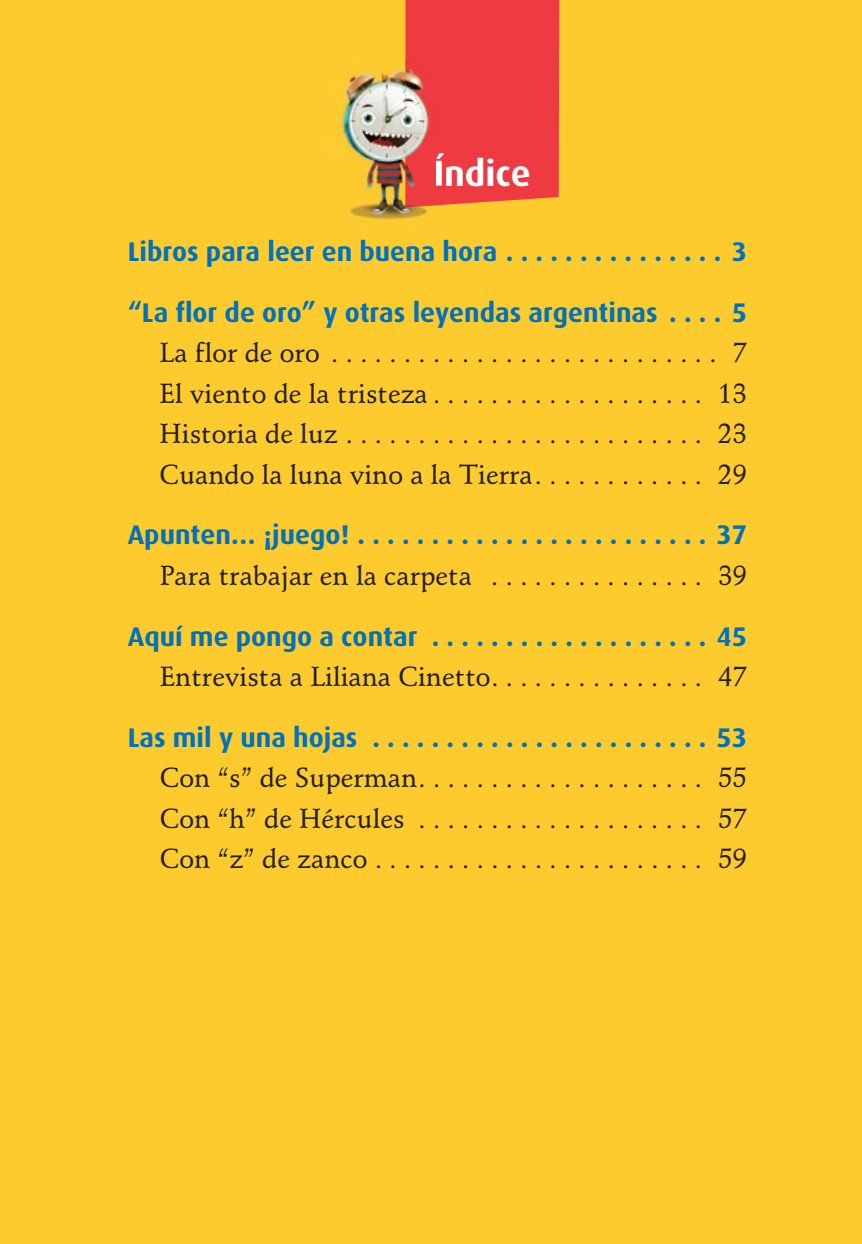
<style>
.page{position:relative;width:862px;height:1244px;background:#fff}
.page>*{position:absolute;margin:0;border:0;box-sizing:border-box;transform-origin:0 0}
.t1{font:700 36px "Dax";color:#fff}
.t2{font:500 27px/40.5px "PP Schneidler BT";color:#231f20;text-align:justify}
.t3{font:700 27px "Dax";color:#0072bc}
</style>
<div class="page">
<div style="left:0;top:0;width:861px;height:1244px;background:#fecb2f"></div>
<div style="left:405px;top:0;width:154px;height:205px;background:#ee3a41"></div>
<img style="left:340px;top:62px;width:65px;height:110px">
<img style="left:350px;top:172px;width:78px;height:48px">
<img style="left:405px;top:60px;width:40px;height:147px">
<img style="left:435px;top:153px;width:10px;height:33px">
<h1 class="t1" style="left:433px;top:153px;width:98px">Índice</h1>
<p class="t3" style="left:128px;top:236px;width:620px">Libros para leer en buena hora . . . . . . . . . . . . . . . 3</p>
<p class="t3" style="left:128px;top:297px;width:620px">“La flor de oro” y otras leyendas argentinas . . . . 5</p>
<p class="t2" style="left:159px;top:332px;width:588px">La flor de oro . . . . . . . . . . . . . . . . . . . . . . . . . . . 7<br>El viento de la tristeza . . . . . . . . . . . . . . . . . . . 13<br>Historia de luz . . . . . . . . . . . . . . . . . . . . . . . . . 23<br>Cuando la luna vino a la Tierra . . . . . . . . . . . . 29</p>
<p class="t3" style="left:128px;top:520px;width:620px">Apunten… ¡juego! . . . . . . . . . . . . . . . . . . . . . . . . 37</p>
<p class="t2" style="left:160px;top:555px;width:588px">Para trabajar en la carpeta . . . . . . . . . . . . . . . 39</p>
<p class="t3" style="left:128px;top:621px;width:620px">Aquí me pongo a contar . . . . . . . . . . . . . . . . . . . 45</p>
<p class="t2" style="left:160px;top:656px;width:588px">Entrevista a Liliana Cinetto . . . . . . . . . . . . . . . 47</p>
<p class="t3" style="left:128px;top:722px;width:620px">Las mil y una hojas . . . . . . . . . . . . . . . . . . . . . . . 53</p>
<p class="t2" style="left:160px;top:758px;width:588px">Con “s” de Superman . . . . . . . . . . . . . . . . . . . . 55<br>Con “h” de Hércules . . . . . . . . . . . . . . . . . . . . 57<br>Con “z” de zanco . . . . . . . . . . . . . . . . . . . . . . . 59</p>
</div>
